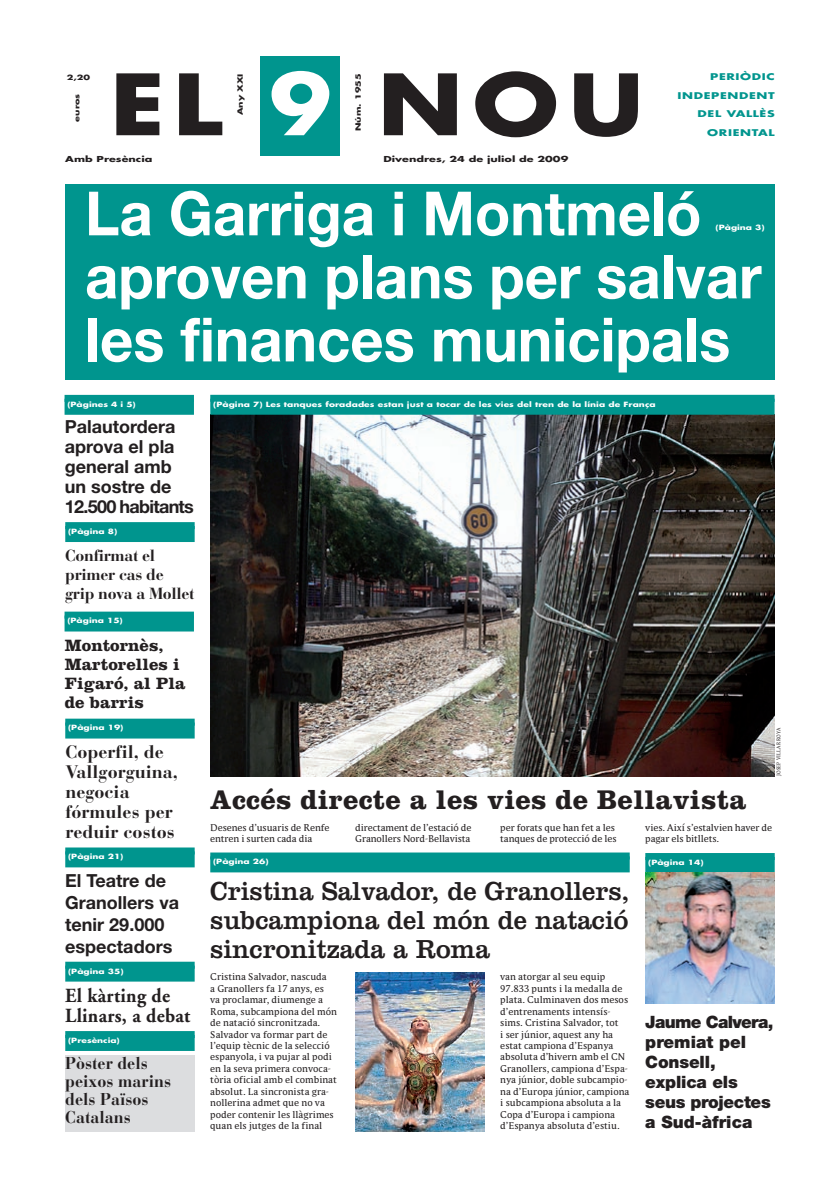
<style>
.page{position:relative;width:840px;height:1200px;background:#fff}
.page>*{position:absolute;margin:0;border:0;box-sizing:border-box;transform-origin:0 0}
.t1{font:700 82px "Futura";color:#231f20;scale:1.22 1}
.t2{font:700 61px/63px "Helvetica Neue";color:#fff;scale:.95 1}
.t3{font:700 28px "Clarendon";letter-spacing:.01em;color:#231f20}
.t4{font:27px/29px "Clarendon";color:#231f20;text-align:justify}
.t5{font:700 20px/20px "Adobe Garamond";letter-spacing:.015em;color:#231f20;scale:.95 1}
.t6{font:700 18px/20px "Helvetica Neue";color:#231f20}
.t7{font:700 18px/20px "Bauer Bodoni";color:#231f20}
.t8{font:900 17px/20px "Helvetica Neue";letter-spacing:-.01em;color:#231f20}
.t9{font:700 17px/19px "Clarendon";color:#231f20}
.t10{font:700 17px/18px "Bauer Bodoni";color:#231f20;scale:.95 1}
.t11{font:700 16px/19px "Bauer Bodoni";letter-spacing:-.02em;color:#231f20}
.t12{font:9px/11.5px "Parable LF";color:#231f20}
.t13{font:700 9px/18.5px "Futura";letter-spacing:.05em;color:#00958e;text-align:right;scale:1.38 1}
.t14{font:700 8px "Futura";color:#231f20;scale:1.4 1}
.t15{font:700 7px "Futura";color:#fff;scale:1.3 1}
.t16{font:700 7px "Futura";color:#231f20;scale:1.38 1}
.t17{font:5px "Parable LF";letter-spacing:.05em;color:#231f20;scale:.86 1}
.s1{color:#fff}
</style>
<div class="page">
<div style="left:260px;top:57px;width:80px;height:99px;background:#00958e"></div>
<div style="left:65px;top:184px;width:709px;height:195px;background:#00958e"></div>
<div style="left:65px;top:961px;width:129px;height:7px;background:#00958e"></div>
<div style="left:65px;top:965px;width:129px;height:16px;background:#00958e"></div>
<div style="left:65px;top:522px;width:129px;height:7px;background:#00958e"></div>
<div style="left:65px;top:526px;width:129px;height:16px;background:#00958e"></div>
<div style="left:65px;top:1055px;width:129px;height:76px;background:#dcdddf"></div>
<img style="left:210px;top:414px;width:564px;height:362px">
<div style="left:645px;top:852px;width:129px;height:7px;background:#00958e"></div>
<div style="left:645px;top:856px;width:129px;height:16px;background:#00958e"></div>
<div style="left:210px;top:395px;width:564px;height:7px;background:#00958e"></div>
<div style="left:210px;top:398px;width:564px;height:16px;background:#00958e"></div>
<div style="left:210px;top:852px;width:419px;height:7px;background:#00958e"></div>
<div style="left:210px;top:856px;width:419px;height:16px;background:#00958e"></div>
<svg style="left:65px;top:1031px;width:129px;height:3px"></svg>
<div style="left:65px;top:1034px;width:129px;height:16px;background:#00958e"></div>
<div style="left:64px;top:399px;width:130px;height:20px;background:linear-gradient(to right,#fff,#fff)"></div>
<div style="left:64px;top:395px;width:130px;height:7px;background:#00958e"></div>
<div style="left:64px;top:398px;width:130px;height:16px;background:#00958e"></div>
<svg style="left:64px;top:631px;width:130px;height:1px"></svg>
<div style="left:64px;top:611px;width:130px;height:7px;background:#00958e"></div>
<div style="left:64px;top:615px;width:130px;height:16px;background:#00958e"></div>
<svg style="left:65px;top:738px;width:129px;height:1px"></svg>
<div style="left:65px;top:718px;width:129px;height:7px;background:#00958e"></div>
<div style="left:65px;top:722px;width:129px;height:16px;background:#00958e"></div>
<svg style="left:65px;top:867px;width:129px;height:1px"></svg>
<div style="left:65px;top:847px;width:129px;height:7px;background:#00958e"></div>
<div style="left:65px;top:851px;width:129px;height:16px;background:#00958e"></div>
<img style="left:355px;top:972px;width:129px;height:159px">
<img style="left:645px;top:872px;width:129px;height:130px">
<p class="t16" style="left:67px;top:72px;width:18px">2,20</p>
<p class="t16" style="left:72px;top:122px;width:22px;rotate:-90deg">euros</p>
<h1 class="t1" style="left:110px;top:50px;width:439px">EL <span class="s1">9</span> NOU</h1>
<p class="t16" style="left:235px;top:115px;width:32px;rotate:-90deg">Any XXI</p>
<p class="t16" style="left:353px;top:131px;width:43px;rotate:-90deg">Núm. 1955</p>
<p class="t14" style="left:65px;top:153px;width:64px">Amb Presència</p>
<p class="t14" style="left:383px;top:153px;width:133px">Divendres, 24 de juliol de 2009</p>
<p class="t13" style="left:677px;top:67px;width:72px">PERIÒDIC<br>INDEPENDENT<br>DEL VALLÈS</p>
<p class="t13" style="left:707px;top:123px;width:50px">ORIENTAL</p>
<h2 class="t2" style="left:85px;top:181px;width:713px">La Garriga i Montmeló aproven plans per salvar les finances municipals</h2>
<p class="t15" style="left:715px;top:223px;width:39px">(Pàgina 3)</p>
<p class="t15" style="left:67px;top:399px;width:54px">(Pàgines 4 i 5)</p>
<h3 class="t6" style="left:65px;top:416px;width:130px">Palautordera aprova el pla general amb un sostre de<br>12.500 habitants</h3>
<p class="t15" style="left:68px;top:526px;width:39px">(Pàgina 8)</p>
<h3 class="t11" style="left:65px;top:545px;width:131px">Confirmat el primer cas de grip nova a Mollet</h3>
<p class="t15" style="left:67px;top:616px;width:44px">(Pàgina 15)</p>
<h3 class="t9" style="left:65px;top:635px;width:122px">Montornès,<br>Martorelles i<br>Figaró, al Pla de barris</h3>
<p class="t15" style="left:68px;top:723px;width:44px">(Pàgina 19)</p>
<h3 class="t7" style="left:66px;top:741px;width:114px">Coperfil, de<br>Vallgorguina, negocia fórmules per reduir costos</h3>
<p class="t15" style="left:68px;top:851px;width:44px">(Pàgina 21)</p>
<h3 class="t6" style="left:65px;top:868px;width:115px;line-height:22px">El Teatre de<br>Granollers va tenir 29.000 espectadors</h3>
<p class="t15" style="left:68px;top:966px;width:44px">(Pàgina 35)</p>
<h3 class="t5" style="left:65px;top:986px;width:133px">El kàrting de<br>Llinars, a debat</h3>
<p class="t15" style="left:68px;top:1035px;width:41px">(Presència)</p>
<h3 class="t10" style="left:65px;top:1053px;width:113px">Pòster dels peixos marins dels Països<br>Catalans</h3>
<p class="t15" style="left:213px;top:399px;width:342px">(Pàgina 7) Les tanques foradades estan just a tocar de les vies del tren de la línia de França</p>
<h3 class="t3" style="left:210px;top:782px;width:537px">Accés directe a les vies de Bellavista</h3>
<p class="t17" style="left:775px;top:776px;width:58px;rotate:-90deg">JOSEP VILLARROYA</p>
<p class="t12" style="left:210px;top:821px;width:121px">Desenes d’usuaris de Renfe entren i surten cada dia</p>
<p class="t12" style="left:355px;top:821px;width:118px">directament de l’estació de<br>Granollers Nord-Bellavista</p>
<p class="t12" style="left:500px;top:821px;width:118px">per forats que han fet a les tanques de protecció de les</p>
<p class="t12" style="left:645px;top:821px;width:128px">vies. Així s’estalvien haver de pagar els bitllets.</p>
<p class="t15" style="left:213px;top:856px;width:44px">(Pàgina 26)</p>
<h3 class="t4" style="left:210px;top:876px;width:420px">Cristina Salvador, de Granollers, subcampiona del món de natació sincronitzada a Roma</h3>
<p class="t12" style="left:210px;top:970px;width:128px">Cristina Salvador, nascuda<br>a Granollers fa 17 anys, es<br>va proclamar, diumenge a<br>Roma, subcampiona del món de natació sincronitzada.<br>Salvador va formar part de l’equip tècnic de la selecció espanyola, i va pujar al podi en la seva primera convoca&shy;tòria oficial amb el combinat absolut. La sincronista gra&shy;nollerina admet que no va poder contenir les llàgrimes quan els jutges de la final</p>
<p class="t12" style="left:500px;top:970px;width:131px">van atorgar al seu equip<br>97.833 punts i la medalla de plata. Culminaven dos mesos d’entrenaments intensís&shy;sims. Cristina Salvador, tot<br>i ser júnior, aquest any ha estat campiona d’Espanya absoluta d’hivern amb el CN<br>Granollers, campiona d’Espa&shy;nya júnior, doble subcampio&shy;na d’Europa júnior, campiona i subcampiona absoluta a la<br>Copa d’Europa i campiona d’Espanya absoluta d’estiu.</p>
<p class="t15" style="left:647px;top:857px;width:44px">(Pàgina 14)</p>
<h3 class="t8" style="left:645px;top:1011px;width:130px">Jaume Calvera, premiat pel<br>Consell, explica els seus projectes a Sud-àfrica</h3>
</div>
